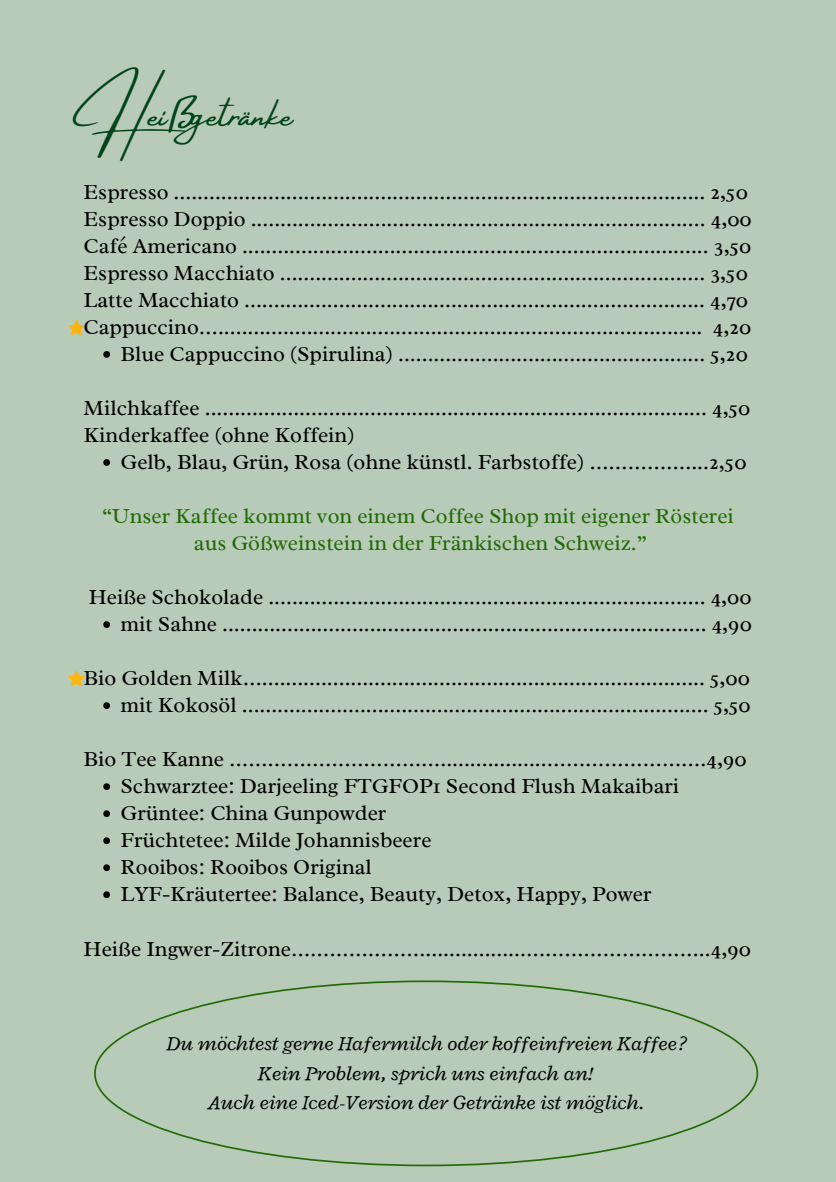
<style>
.page{position:relative;width:836px;height:1182px;background:#fff}
.page>*{position:absolute;margin:0;border:0;box-sizing:border-box;transform-origin:0 0}
.t1{font:40.5px "Amsterdam Four";color:#004419}
.t2{font:21.75px "Radley";color:#000}
.t3{font:21.75px "Radley";color:#226b07}
.t4{font:italic 21px/29.2px "Radley";color:#000;text-align:center}
</style>
<div class="page">
<div style="left:0;top:0;width:835px;height:1181px;background:#b7cbb8"></div>
<svg style="left:68px;top:320px;width:16px;height:15px"></svg>
<svg style="left:103px;top:351px;width:7px;height:7px"></svg>
<svg style="left:103px;top:459px;width:7px;height:7px"></svg>
<svg style="left:103px;top:621px;width:7px;height:7px"></svg>
<svg style="left:103px;top:702px;width:7px;height:7px"></svg>
<svg style="left:103px;top:783px;width:7px;height:7px"></svg>
<svg style="left:103px;top:810px;width:7px;height:7px"></svg>
<svg style="left:103px;top:837px;width:7px;height:7px"></svg>
<svg style="left:103px;top:864px;width:7px;height:7px"></svg>
<svg style="left:103px;top:891px;width:7px;height:7px"></svg>
<svg style="left:68px;top:670px;width:16px;height:15px"></svg>
<svg style="left:94px;top:980px;width:664px;height:185px"></svg>
<p class="t1" style="left:86px;top:92px;width:209px">Heißgetränke</p>
<h1 class="t2" style="left:84px;top:178px;width:665px">Espresso .......................................................................................... 2,50</h1>
<p class="t2" style="left:84px;top:205px;width:669px">Espresso Doppio ............................................................................. 4,00</p>
<p class="t2" style="left:84px;top:232px;width:669px">Café Americano ............................................................................... 3,50</p>
<p class="t2" style="left:84px;top:259px;width:665px">Espresso Macchiato ........................................................................ 3,50</p>
<p class="t2" style="left:84px;top:286px;width:666px">Latte Macchiato .............................................................................. 4,70</p>
<p class="t2" style="left:84px;top:313px;width:669px">Cappuccino….................................................................................. 4,20</p>
<p class="t2" style="left:120px;top:340px;width:628px">Blue Cappuccino (Spirulina) .................................................... 5,20</p>
<p class="t2" style="left:84px;top:394px;width:668px">Milchkaffee ..................................................................................... 4,50</p>
<p class="t2" style="left:84px;top:421px;width:272px">Kinderkaffee (ohne Koffein)</p>
<p class="t2" style="left:120px;top:448px;width:627px">Gelb, Blau, Grün, Rosa (ohne künstl. Farbstoffe) ……………....2,50</p>
<p class="t3" style="left:102px;top:502px;width:633px">“Unser Kaffee kommt von einem Coffee Shop mit eigener Rösterei</p>
<p class="t3" style="left:194px;top:529px;width:454px">aus Gößweinstein in der Fränkischen Schweiz.”</p>
<p class="t2" style="left:89px;top:583px;width:664px">Heiße Schokolade .......................................................................... 4,00</p>
<p class="t2" style="left:120px;top:610px;width:632px">mit Sahne .................................................................................. 4,90</p>
<p class="t2" style="left:84px;top:664px;width:667px">Bio Golden Milk…........................................................................... 5,00</p>
<p class="t2" style="left:120px;top:691px;width:631px">mit Kokosöl ............................................................................... 5,50</p>
<p class="t2" style="left:84px;top:745px;width:664px">Bio Tee Kanne ……………………………..................…………………….4,90</p>
<p class="t2" style="left:120px;top:772px;width:560px">Schwarztee: Darjeeling FTGFOP1 Second Flush Makaibari</p>
<p class="t2" style="left:120px;top:799px;width:267px">Grüntee: China Gunpowder</p>
<p class="t2" style="left:120px;top:826px;width:312px">Früchtetee: Milde Johannisbeere</p>
<p class="t2" style="left:120px;top:853px;width:253px">Rooibos: Rooibos Original</p>
<p class="t2" style="left:120px;top:880px;width:532px">LYF-Kräutertee: Balance, Beauty, Detox, Happy, Power</p>
<p class="t2" style="left:84px;top:934px;width:669px">Heiße Ingwer-Zitrone………………….................………………………..4,90</p>
<p class="t4" style="left:167px;top:1028px;width:520px">Du möchtest gerne Hafermilch oder koffeinfreien Kaffee?<br>Kein Problem, sprich uns einfach an!</p>
<p class="t4" style="left:208px;top:1087px;width:438px">Auch eine Iced-Version der Getränke ist möglich.</p>
</div>
